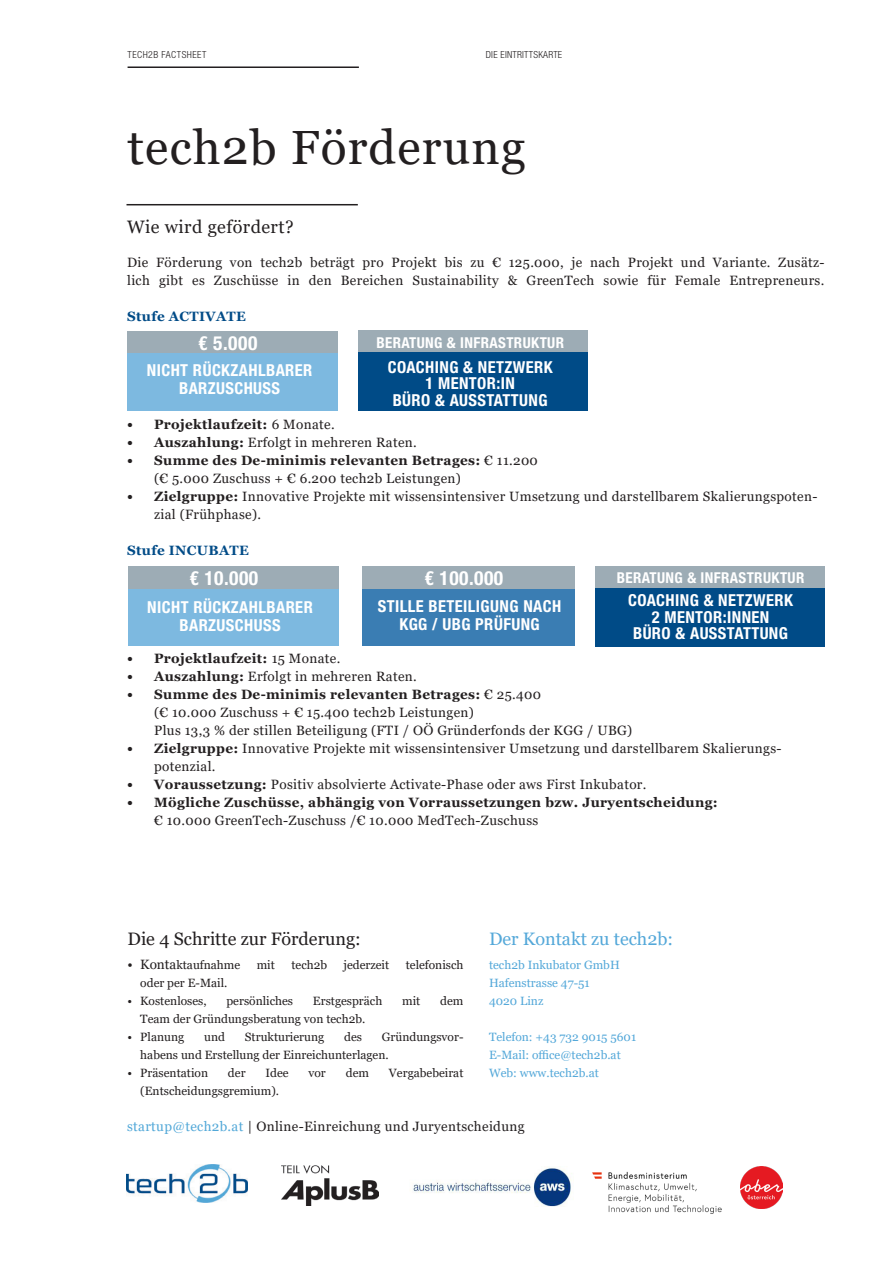
<style>
.page{position:relative;width:893px;height:1263px;background:#fff}
.page>*{position:absolute;margin:0;border:0;box-sizing:border-box;transform-origin:0 0}
.Headline{font:48px "Georgia";letter-spacing:.025em;color:#231f20}
.Euro-Zahlen{font:700 condensed 19.5px "Helvetica Neue LT Pro";letter-spacing:.025em;color:#fff}
.kopfzeile{font:700 condensed 19.5px "Helvetica Neue LT Pro";letter-spacing:.025em;color:#fff}
.Factsheet_Subheadline{font:18px "Georgia";color:#231f20}
.Factsheet_Subheadline-2{font:18px "Georgia";color:#54a8d9}
.Factsheet_Subheadline-3{font:18px "Georgia";letter-spacing:.025em;color:#231f20}
.kopfzeile-2{font:700 condensed 16.5px/18px "Helvetica Neue LT Pro";letter-spacing:.025em;color:#fff;text-align:center}
.kopfzeile-3{font:700 condensed 15px "Helvetica Neue LT Pro";letter-spacing:.025em;color:#fff}
.Fließtext{font:13.5px/18px "Georgia";letter-spacing:.025em;color:#231f20}
.t1{font:700 13.5px/18px "Georgia";letter-spacing:.025em;color:#231f20}
.Fließtext-2{font:700 13.5px "Georgia";letter-spacing:.025em;color:#004b87}
.t2{font:12px/18px "Georgia";color:#231f20}
.Fließtext-3{font:12px "Georgia";color:#54a8d9}
.kopfzeile-4{font:300 condensed 9.75px "Helvetica Neue LT Pro";letter-spacing:.025em;color:#231f20}
.kopfzeile_Linie{font:300 condensed 9.75px "Helvetica Neue LT Pro";letter-spacing:.05em;color:#231f20}
.s1{font-weight:400}
.s2{font-weight:700}
.s3{font-size:13.5px}
.s4{color:#52a8d8}
</style>
<div class="page">
<img style="left:127px;top:1164px;width:121px;height:38px">
<img style="left:281px;top:1165px;width:98px;height:40px">
<img style="left:413px;top:1167px;width:159px;height:40px">
<img style="left:592px;top:1171px;width:130px;height:43px">
<img style="left:741px;top:1167px;width:41px;height:41px">
<hr style="left:126px;top:204px;width:232px;height:1px;background:#231f20">
<div style="left:128px;top:331px;width:210px;height:23px;background:#9dacb5"></div>
<div style="left:128px;top:353px;width:210px;height:57px;background:#7db9e0"></div>
<div style="left:358px;top:330px;width:229px;height:23px;background:#9dacb5"></div>
<div style="left:358px;top:352px;width:229px;height:58px;background:#004b87"></div>
<div style="left:362px;top:587px;width:212px;height:58px;background:#3a7db3"></div>
<div style="left:595px;top:566px;width:230px;height:23px;background:#9dacb5"></div>
<div style="left:128px;top:588px;width:211px;height:58px;background:#7db9e0"></div>
<div style="left:128px;top:566px;width:211px;height:23px;background:#9dacb5"></div>
<div style="left:362px;top:566px;width:212px;height:23px;background:#9dacb5"></div>
<div style="left:595px;top:588px;width:230px;height:59px;background:#004b87"></div>
<hr style="left:128px;top:66px;width:231px;height:2px;background:#231f20">
<p class="kopfzeile_Linie" style="left:128px;top:49px;width:80px">TECH2B FACTSHEET</p>
<p class="kopfzeile-4" style="left:486px;top:49px;width:78px">DIE EINTRITTSKARTE</p>
<p class="Headline" style="left:128px;top:118px;width:399px">tech2b Förderung</p>
<p class="Factsheet_Subheadline-3" style="left:127px;top:216px;width:168px">Wie wird gefördert?</p>
<p class="Fließtext" style="left:127px;top:253px;width:699px">Die Förderung von tech2b beträgt pro Projekt bis zu € 125.000, je nach Projekt und Variante. Zusätz&shy;lich gibt es Zuschüsse in den Bereichen Sustainability &amp; GreenTech sowie für Female Entrepreneurs.</p>
<p class="Fließtext-2" style="left:127px;top:307px;width:120px">Stufe ACTIVATE</p>
<p class="Euro-Zahlen" style="left:198px;top:332px;width:61px">€ 5.000</p>
<p class="kopfzeile-2" style="left:147px;top:362px;width:167px">NICHT RÜCKZAHLBARER<br>BARZUSCHUSS</p>
<p class="kopfzeile-3" style="left:376px;top:333px;width:189px">BERATUNG &amp; INFRASTRUKTUR</p>
<p class="kopfzeile-2" style="left:388px;top:358px;width:166px">COACHING &amp; NETZWERK</p>
<p class="kopfzeile-2" style="left:425px;top:374px;width:91px">1 MENTOR:IN</p>
<p class="kopfzeile-2" style="left:393px;top:391px;width:156px">BÜRO &amp; AUSSTATTUNG</p>
<p class="t1" style="left:127px;top:415px;width:209px">• Projektlaufzeit: <span class="s1">6 Monate.</span></p>
<p class="Fließtext" style="left:127px;top:433px;width:291px"><span class="s2">• Auszahlung:</span> Erfolgt in mehreren Raten.</p>
<p class="Fließtext" style="left:154px;top:451px;width:385px;text-indent:-27px"><span class="s2">• Summe des De-minimis relevanten Betrages:</span> € 11.200 (€ 5.000 Zuschuss + € 6.200 tech2b Leistungen)</p>
<p class="Fließtext" style="left:154px;top:487px;width:665px;text-indent:-27px"><span class="s2">• Zielgruppe:</span> Innovative Projekte mit wissensintensiver Umsetzung und darstellbarem Skalierungspoten&shy;zial (Frühphase).</p>
<p class="Fließtext-2" style="left:127px;top:541px;width:123px">Stufe INCUBATE</p>
<p class="kopfzeile" style="left:425px;top:566px;width:80px">€ 100.000</p>
<p class="Euro-Zahlen" style="left:189px;top:566px;width:70px">€ 10.000</p>
<p class="kopfzeile-3" style="left:617px;top:568px;width:189px">BERATUNG &amp; INFRASTRUKTUR</p>
<p class="kopfzeile-2" style="left:378px;top:597px;width:185px">STILLE BETEILIGUNG NACH<br>KGG / UBG PRÜFUNG</p>
<p class="kopfzeile-2" style="left:628px;top:591px;width:166px">COACHING &amp; NETZWERK</p>
<p class="kopfzeile-2" style="left:652px;top:608px;width:119px">2 MENTOR:INNEN</p>
<p class="kopfzeile-2" style="left:633px;top:624px;width:156px">BÜRO &amp; AUSSTATTUNG</p>
<p class="kopfzeile-2" style="left:147px;top:598px;width:167px">NICHT RÜCKZAHLBARER<br>BARZUSCHUSS</p>
<p class="t1" style="left:127px;top:649px;width:215px">• Projektlaufzeit: <span class="s1">15 Monate.</span></p>
<p class="Fließtext" style="left:127px;top:667px;width:291px"><span class="s2">• Auszahlung:</span> Erfolgt in mehreren Raten.</p>
<p class="Fließtext" style="left:154px;top:685px;width:480px;text-indent:-27px"><span class="s2">• Summe des De-minimis relevanten Betrages:</span> € 25.400<br>(€ 10.000 Zuschuss + € 15.400 tech2b Leistungen)<br>Plus 13,3 % der stillen Beteiligung (FTI / OÖ Gründerfonds der KGG / UBG)</p>
<p class="Fließtext" style="left:154px;top:739px;width:629px;text-indent:-27px"><span class="s2">• Zielgruppe:</span> Innovative Projekte mit wissensintensiver Umsetzung und darstellbarem Skalierungs&shy;potenzial.</p>
<p class="Fließtext" style="left:127px;top:775px;width:521px"><span class="s2">• Voraussetzung:</span> Positiv absolvierte Activate-Phase oder aws First Inkubator.</p>
<p class="t1" style="left:154px;top:793px;width:565px;text-indent:-27px">• Mögliche Zuschüsse, abhängig von Vorraussetzungen bzw. Juryentscheidung: <span class="s1">€ 10.000 GreenTech-Zuschuss /€ 10.000 MedTech-Zuschuss</span></p>
<p class="Factsheet_Subheadline" style="left:128px;top:928px;width:235px">Die 4 Schritte zur Förderung:</p>
<p class="t2" style="left:128px;top:956px;width:114px"><span class="s3">• Konta</span>ktaufnahme</p>
<p class="t2" style="left:257px;top:956px;width:20px">mit</p>
<p class="t2" style="left:291px;top:956px;width:37px">tech2b</p>
<p class="t2" style="left:344px;top:956px;width:47px">jederzeit</p>
<p class="t2" style="left:406px;top:956px;width:59px">telefonisch</p>
<p class="t2" style="left:140px;top:974px;width:89px">oder per E-Mail.</p>
<p class="t2" style="left:128px;top:992px;width:81px">• Kostenloses,</p>
<p class="t2" style="left:226px;top:992px;width:68px">persönliches</p>
<p class="t2" style="left:313px;top:992px;width:71px">Erstgespräch</p>
<p class="t2" style="left:402px;top:992px;width:20px">mit</p>
<p class="t2" style="left:440px;top:992px;width:25px">dem</p>
<p class="t2" style="left:140px;top:1010px;width:227px">Team der Gründungsberatung von tech2b.</p>
<p class="t2" style="left:128px;top:1028px;width:58px">• Planung</p>
<p class="t2" style="left:204px;top:1028px;width:22px">und</p>
<p class="t2" style="left:245px;top:1028px;width:81px">Strukturierung</p>
<p class="t2" style="left:344px;top:1028px;width:19px">des</p>
<p class="t2" style="left:140px;top:1028px;width:325px;text-indent:242px">Gründungsvor&shy;habens und Erstellung der Einreichunterlagen.</p>
<p class="t2" style="left:128px;top:1064px;width:82px">• Präsentation</p>
<p class="t2" style="left:228px;top:1064px;width:19px">der</p>
<p class="t2" style="left:265px;top:1064px;width:25px">Idee</p>
<p class="t2" style="left:309px;top:1064px;width:19px">vor</p>
<p class="t2" style="left:346px;top:1064px;width:25px">dem</p>
<p class="t2" style="left:389px;top:1064px;width:76px">Vergabebeirat</p>
<p class="t2" style="left:140px;top:1082px;width:140px">(Entscheidungsgremium).</p>
<p class="Factsheet_Subheadline-2" style="left:489px;top:928px;width:186px">Der Kontakt zu tech2b:</p>
<p class="Fließtext-3" style="left:489px;top:957px;width:132px">tech2b Inkubator GmbH</p>
<p class="Fließtext-3" style="left:489px;top:975px;width:102px">Hafenstrasse 47-51</p>
<p class="Fließtext-3" style="left:489px;top:993px;width:56px">4020 Linz</p>
<p class="Fließtext-3" style="left:489px;top:1029px;width:149px">Telefon: +43 732 9015 5601</p>
<p class="Fließtext-3" style="left:489px;top:1047px;width:133px">E-Mail: office@tech2b.at</p>
<p class="Fließtext-3" style="left:489px;top:1065px;width:111px">Web: www.tech2b.at</p>
<p class="Fließtext" style="left:127px;top:1117px;width:399px"><span class="s4">startup@tech2b.at</span> | Online-Einreichung und Juryentscheidung</p>
</div>
